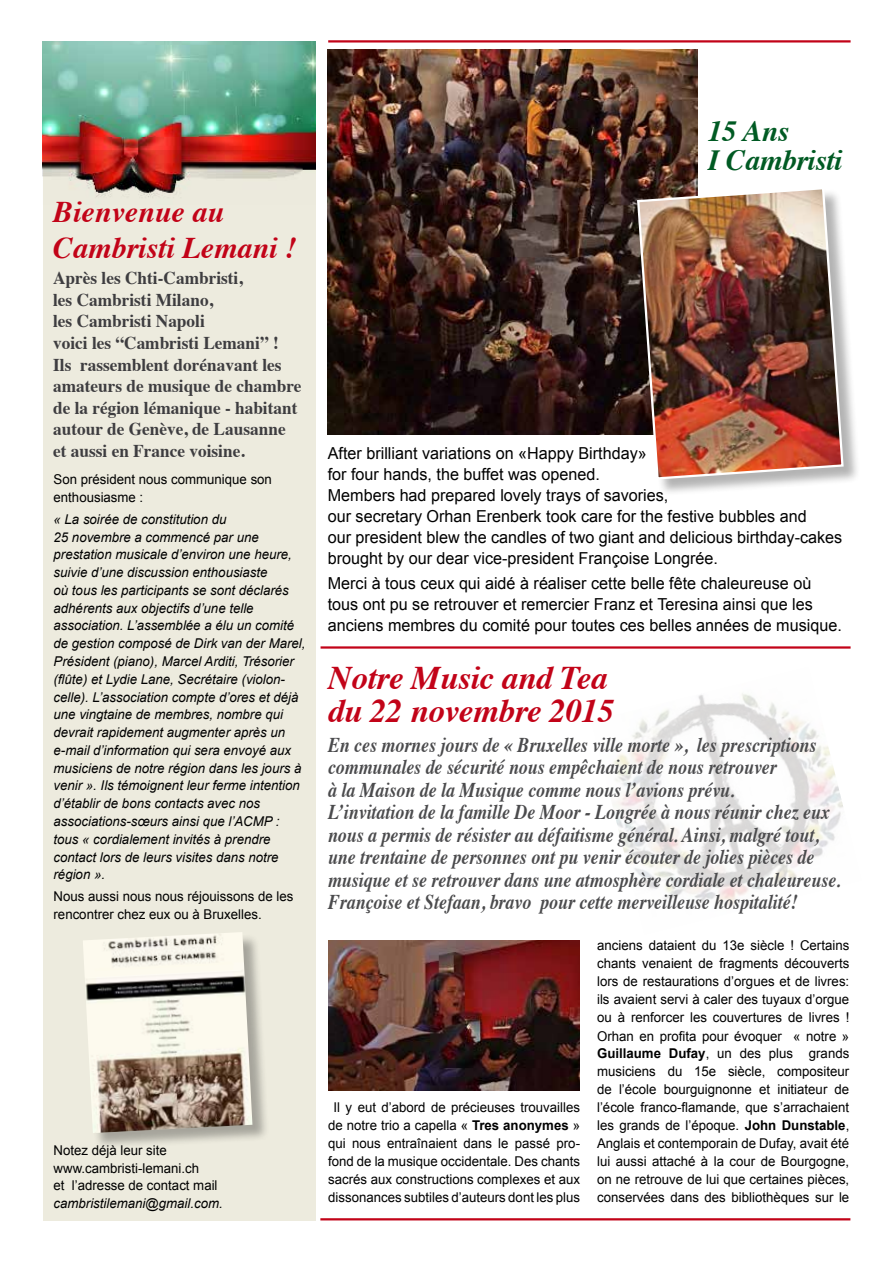
<style>
.page{position:relative;width:893px;height:1263px;background:#fff}
.page>*{position:absolute;margin:0;border:0;box-sizing:border-box;transform-origin:0 0}
.t1{font:italic 700 33px/33px "Times";letter-spacing:-.01em;color:#c20318}
.t2{font:italic 700 30px/36px "Times";color:#c20318}
.t3{font:italic 700 29.25px/29.2px "Times";letter-spacing:-.01em;color:#005a23}
.t4{font:italic 700 21px/22.5px "Times";color:#4b4b4d;scale:.85 1}
.t5{font:700 18px/21.6px "Times";color:#3e3d40;scale:.96 1}
.t6{font:16.5px/21px "Arial";color:#000}
.t7{font:13.5px/18px "Arial";color:#000}
.t8{font:italic 13.5px/17.7px "Arial";color:#000}
.s1{font-weight:700}
</style>
<div class="page">
<img style="left:613px;top:693px;width:230px;height:213px">
<div style="left:43px;top:150px;width:273px;height:1070px;background:#edebde"></div>
<img style="left:43px;top:41px;width:273px;height:157px">
<div style="left:84px;top:933px;width:185px;height:217px;background:#000;opacity:.3"></div>
<img style="left:83px;top:932px;width:169px;height:201px">
<img style="left:328px;top:50px;width:369px;height:385px">
<div style="left:638px;top:188px;width:222px;height:308px;background:#000;opacity:.3"></div>
<img style="left:636px;top:186px;width:209px;height:295px">
<hr style="left:320px;top:1218px;width:530px;height:2px;background:#c20318">
<hr style="left:328px;top:40px;width:523px;height:3px;background:#c20318">
<hr style="left:321px;top:646px;width:530px;height:3px;background:#c20318">
<img style="left:328px;top:940px;width:252px;height:151px">
<h2 class="t2" style="left:53px;top:192px;width:245px">Bienvenue au<br>Cambristi Lemani !</h2>
<p class="t5" style="left:53px;top:265px;width:260px">Après les Chti-Cambristi,<br>les Cambristi Milano,<br>les Cambristi Napoli<br>voici les “Cambristi Lemani” !<br>Ils rassemblent dorénavant les amateurs de musique de chambre de la région lémanique - habitant autour de Genève, de Lausanne et aussi en France voisine.</p>
<p class="t7" style="left:54px;top:470px;width:220px">Son président nous communique son enthousiasme :</p>
<p class="t8" style="left:54px;top:510px;width:253px">« La soirée de constitution du<br>25 novembre a commencé par une prestation musicale d’environ une heure, suivie d’une discussion enthousiaste<br>où tous les participants se sont déclarés adhérents aux objectifs d’une telle association. L’assemblée a élu un comité de gestion composé de Dirk van der Marel, Président (piano), Marcel Arditi, Trésorier (flûte) et Lydie Lane, Secrétaire (violon&shy;celle). L’association compte d’ores et déjà une vingtaine de membres, nombre qui devrait rapidement augmenter après un e-mail d’information qui sera envoyé aux musiciens de notre région dans les jours à venir ». Ils témoignent leur ferme intention d’établir de bons contacts avec nos associations-sœurs ainsi que l’ACMP : tous « cordialement invités à prendre contact lors de leurs visites dans notre région ».</p>
<p class="t7" style="left:54px;top:888px;width:241px">Nous aussi nous nous réjouissons de les rencontrer chez eux ou à Bruxelles.</p>
<p class="t7" style="left:54px;top:1141px;width:165px">Notez déjà leur site www.cambristi-lemani.ch<br>et l’adresse de contact mail</p>
<p class="t8" style="left:54px;top:1195px;width:171px">cambristilemani@gmail.com.</p>
<h3 class="t3" style="left:708px;top:114px;width:136px">15 Ans<br>I Cambristi</h3>
<p class="t6" style="left:328px;top:442px;width:516px">After brilliant variations on «Happy Birthday»<br>for four hands, the buffet was opened.<br>Members had prepared lovely trays of savories,<br>our secretary Orhan Erenberk took care for the festive bubbles and<br>our president blew the candles of two giant and delicious birthday-cakes brought by our dear vice-president Françoise Longrée.</p>
<p class="t6" style="left:328px;top:573px;width:516px">Merci à tous ceux qui aidé à réaliser cette belle fête chaleureuse où tous ont pu se retrouver et remercier Franz et Teresina ainsi que les anciens membres du comité pour toutes ces belles années de musique.</p>
<h1 class="t1" style="left:328px;top:658px;width:288px">Notre Music and Tea du 22 novembre 2015</h1>
<p class="t4" style="left:328px;top:731px;width:605px">En ces mornes jours de « Bruxelles ville morte », les prescriptions communales de sécurité nous empêchaient de nous retrouver<br>à la Maison de la Musique comme nous l’avions prévu.<br>L’invitation de la famille De Moor - Longrée à nous réunir chez eux nous a permis de résister au défaitisme général. Ainsi, malgré tout, une trentaine de personnes ont pu venir écouter de jolies pièces de musique et se retrouver dans une atmosphère cordiale et chaleureuse.<br>Françoise et Stefaan, bravo pour cette merveilleuse hospitalité!</p>
<p class="t7" style="left:328px;top:1099px;width:253px;text-align:center">Il y eut d’abord de précieuses trouvailles de notre trio a capella « <span class="s1">Tres anonymes</span> » qui nous entraînaient dans le passé pro&shy;fond de la musique occidentale. Des chants sacrés aux constructions complexes et aux dissonances subtiles d’auteurs dont les plus</p>
<p class="t7" style="left:597px;top:937px;width:254px;text-align:justify">anciens dataient du 13e siècle ! Certains chants venaient de fragments découverts lors de restaurations d’orgues et de livres: ils avaient servi à caler des tuyaux d’orgue ou à renforcer les couvertures de livres !<br>Orhan en profita pour évoquer « notre » <span class="s1">Guillaume Dufay</span>, un des plus grands musiciens du 15e siècle, compositeur de l’école bourguignonne et initiateur de l’école franco-flamande, que s’arrachaient les grands de l’époque. <span class="s1">John Dunstable</span>, Anglais et contemporain de Dufay, avait été lui aussi attaché à la cour de Bourgogne, on ne retrouve de lui que certaines pièces, conservées dans des bibliothèques sur le</p>
</div>
